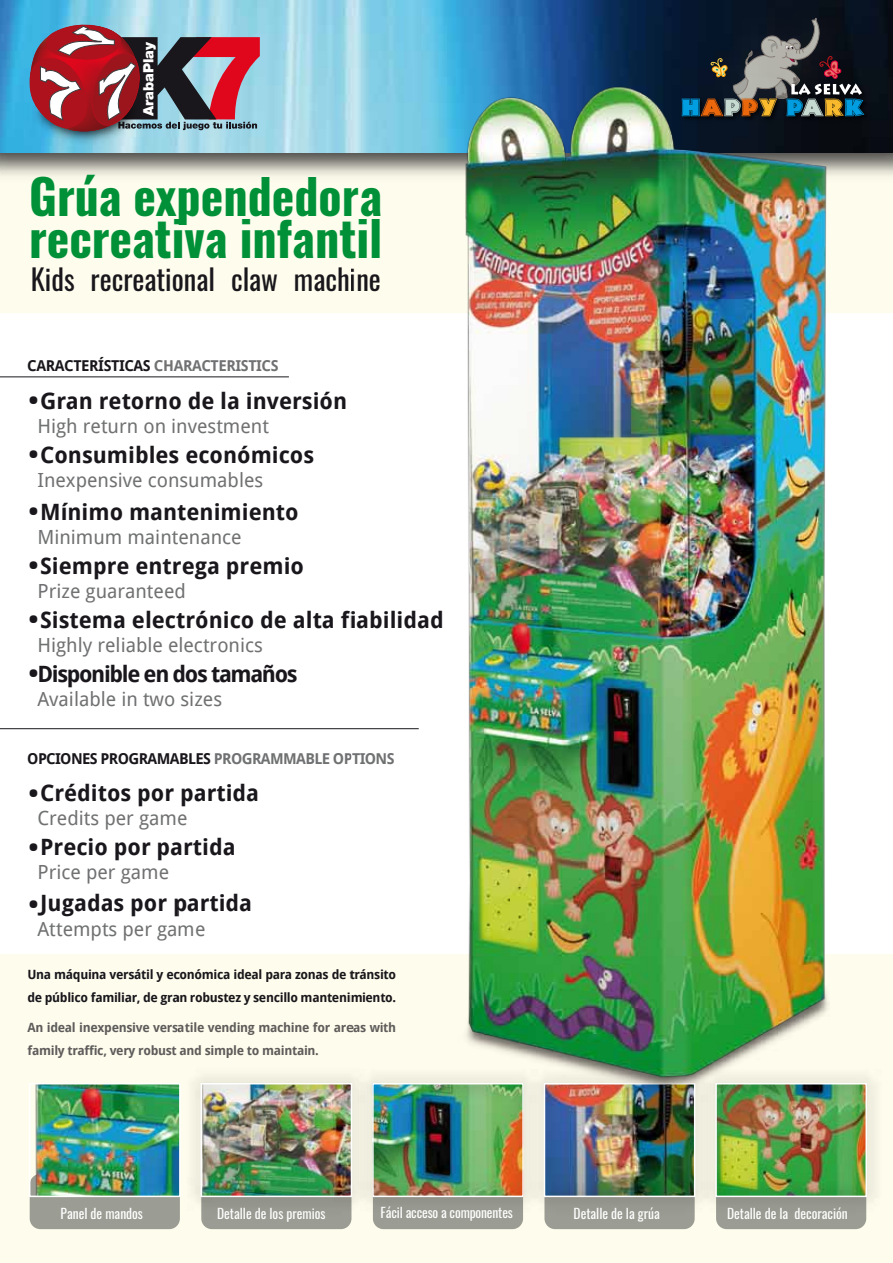
<style>
.page{position:relative;width:893px;height:1263px;background:#fff}
.page>*{position:absolute;margin:0;border:0;box-sizing:border-box;transform-origin:0 0}
.t1{font:700 48px/42px "Oswald";color:#009037}
.t2{font:28.5px "Oswald";color:#1a171c}
.t3{font:700 22.5px "Droid Sans";color:#1a171c}
.t4{font:700 22.5px "Droid Sans";letter-spacing:-.06em;color:#1a171c}
.t5{font:19.5px "Droid Sans";color:#707172}
.t6{font:700 15px "Droid Sans";letter-spacing:-.04em;color:#1a171c}
.t7{font:900 14.25px "Helvetica Neue LT Std";color:#fff}
.t8{font:13.5px "Oswald";color:#fff}
.t9{font:700 12.75px/22.5px "Droid Sans";letter-spacing:-.025em;color:#1a171c}
.t10{font:700 12.75px/22.5px "Droid Sans";letter-spacing:-.025em;color:rgb(26 23 28/.7)}
.s1{color:#707172}
.s2{font-size:45px}
</style>
<div class="page">
<div style="left:0;top:150px;width:893px;height:162px;background:#fdfced"></div>
<div style="left:0;top:954px;width:893px;height:309px;background:#fdfced"></div>
<img style="left:0;top:153px;width:352px;height:23px">
<img style="left:0;top:0;width:893px;height:153px">
<div style="left:30px;top:1174px;width:150px;height:55px;background:#9b9c93;border-radius:11px"></div>
<div style="left:201px;top:1174px;width:150px;height:55px;background:#9b9c93;border-radius:11px"></div>
<div style="left:373px;top:1174px;width:150px;height:55px;background:#9b9c93;border-radius:11px"></div>
<div style="left:544px;top:1174px;width:151px;height:55px;background:#9b9c93;border-radius:11px"></div>
<div style="left:716px;top:1174px;width:150px;height:55px;background:#9b9c93;border-radius:11px"></div>
<img style="left:32px;top:1086px;width:146px;height:108px">
<div style="left:29px;top:1083px;width:152px;height:114px;border:2px solid #fff"></div>
<img style="left:718px;top:1127px;width:156px;height:93px">
<div style="left:715px;top:1083px;width:152px;height:114px;border:2px solid #fff"></div>
<img style="left:178px;top:1077px;width:343px;height:143px">
<div style="left:201px;top:1083px;width:151px;height:114px;border:2px solid #fff"></div>
<img style="left:521px;top:1127px;width:197px;height:93px">
<div style="left:544px;top:1083px;width:151px;height:114px;border:2px solid #fff"></div>
<hr style="left:0;top:377px;width:289px;height:1px;background:#1a171c">
<hr style="left:0;top:728px;width:419px;height:1px;background:#1a171c">
<img style="left:352px;top:63px;width:541px;height:1064px">
<img style="left:27px;top:135px;width:117px;height:13px">
<svg style="left:27px;top:22px;width:233px;height:113px;background:#8d6471"></svg>
<img style="left:695px;top:139px;width:140px;height:13px">
<img style="left:804px;top:124px;width:43px;height:15px">
<img style="left:689px;top:13px;width:115px;height:135px">
<img style="left:828px;top:0;width:45px;height:113px">
<img style="left:708px;top:0;width:120px;height:18px">
<img style="left:679px;top:96px;width:192px;height:28px">
<img style="left:864px;top:81px;width:6px;height:22px">
<svg style="left:682px;top:18px;width:182px;height:99px;background:#3b4145"></svg>
<p class="t7" style="left:140px;top:116px;width:76px;rotate:-90deg">ArabaPlay</p>
<h1 class="t1" style="left:29px;top:177px;width:355px">Grúa expendedora recreativa infantil</h1>
<p class="t2" style="left:31px;top:260px;width:352px">Kids recreational claw machine</p>
<p class="t6" style="left:27px;top:355px;width:253px">CARACTERÍSTICAS <span class="s1">CHARACTERISTICS</span></p>
<p class="t3" style="left:27px;top:385px;width:321px"><span class="s2">·</span>Gran retorno de la inversión</p>
<p class="t5" style="left:37px;top:412px;width:233px">High return on investment</p>
<p class="t3" style="left:27px;top:439px;width:288px"><span class="s2">·</span>Consumibles económicos</p>
<p class="t5" style="left:37px;top:466px;width:227px">Inexpensive consumables</p>
<p class="t3" style="left:27px;top:496px;width:273px"><span class="s2">·</span>Mínimo mantenimiento</p>
<p class="t5" style="left:37px;top:523px;width:206px">Minimum maintenance</p>
<p class="t3" style="left:27px;top:550px;width:278px"><span class="s2">·</span>Siempre entrega premio</p>
<p class="t5" style="left:37px;top:577px;width:150px">Prize guaranteed</p>
<p class="t3" style="left:27px;top:604px;width:418px"><span class="s2">·</span>Sistema electrónico de alta fiabilidad</p>
<p class="t5" style="left:37px;top:631px;width:227px">Highly reliable electronics</p>
<p class="t4" style="left:27px;top:658px;width:272px"><span class="s2">·</span>Disponible en dos tamaños</p>
<p class="t5" style="left:37px;top:685px;width:186px">Available in two sizes</p>
<p class="t6" style="left:27px;top:747px;width:369px">OPCIONES PROGRAMABLES <span class="s1">PROGRAMMABLE OPTIONS</span></p>
<p class="t3" style="left:27px;top:777px;width:233px"><span class="s2">·</span>Créditos por partida</p>
<p class="t5" style="left:37px;top:805px;width:151px">Credits per game</p>
<p class="t3" style="left:27px;top:831px;width:210px"><span class="s2">·</span>Precio por partida</p>
<p class="t5" style="left:37px;top:859px;width:133px">Price per game</p>
<p class="t3" style="left:27px;top:886px;width:226px"><span class="s2">·</span>Jugadas por partida</p>
<p class="t5" style="left:37px;top:916px;width:170px">Attempts per game</p>
<p class="t9" style="left:27px;top:963px;width:370px">Una máquina versátil y económica ideal para zonas de tránsito de público familiar, de gran robustez y sencillo mantenimiento.</p>
<p class="t10" style="left:27px;top:1016px;width:370px">An ideal inexpensive versatile vending machine for areas with family traffic, very robust and simple to maintain.</p>
<p class="t8" style="left:61px;top:1204px;width:84px">Panel de mandos</p>
<p class="t8" style="left:217px;top:1204px;width:110px">Detalle de los premios</p>
<p class="t8" style="left:381px;top:1203px;width:134px">Fácil acceso a componentes</p>
<p class="t8" style="left:574px;top:1204px;width:88px">Detalle de la grúa</p>
<p class="t8" style="left:727px;top:1204px;width:122px">Detalle de la decoración</p>
</div>
